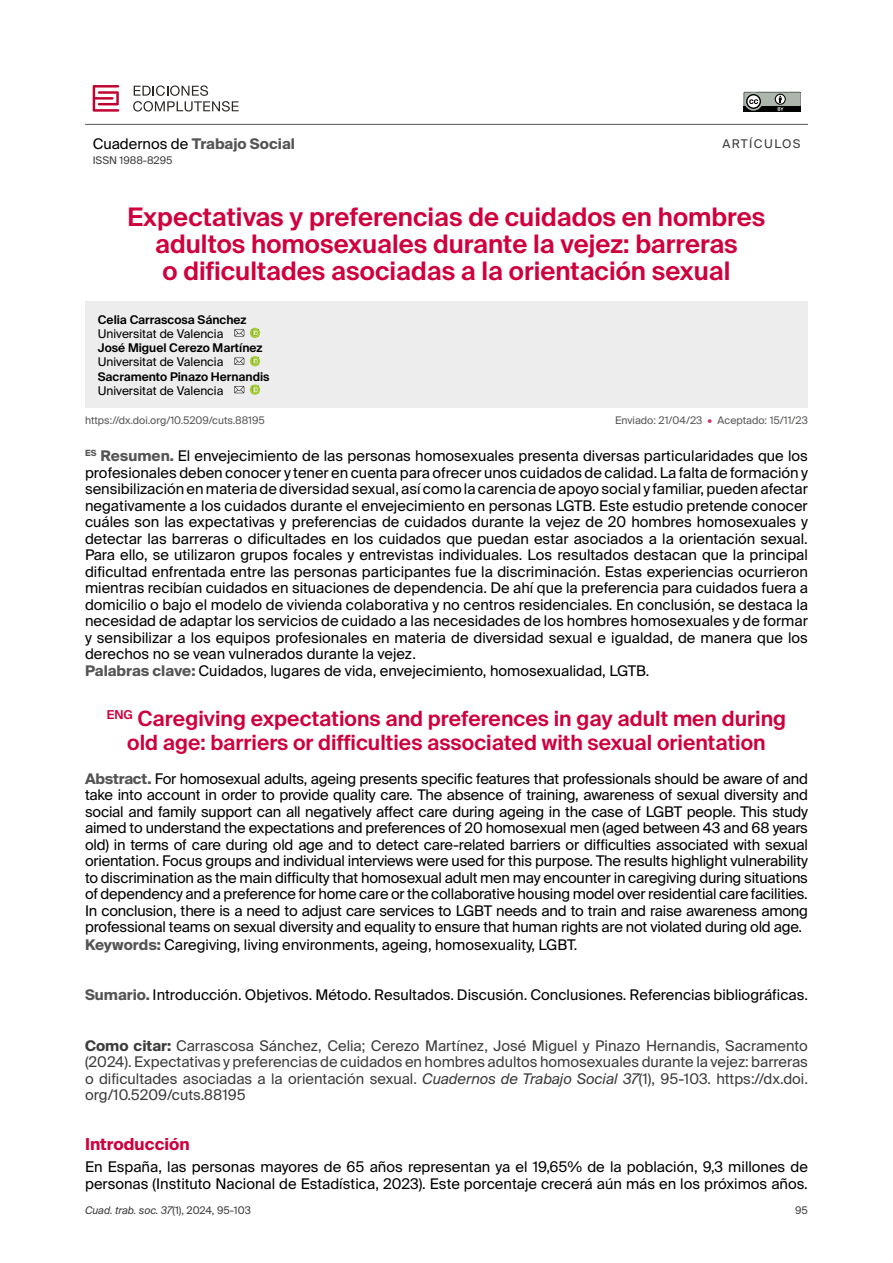
<style>
.page{position:relative;width:893px;height:1263px;background:#fff}
.page>*{position:absolute;margin:0;border:0;box-sizing:border-box;transform-origin:0 0}
.Título_original_ES{font:600 25.5px/27px "Suisse Intl";color:#cf003d;text-align:center}
.Título_traducido_EN{font:600 21px/24px "Suisse Intl";color:#cf003d;text-align:center}
.Epigrafe_1_Nivel_ES{font:700 16.5px "Suisse Intl";color:#cf003d}
.Resumen_abstract_ES{font:14.7px/16.5px "Suisse Intl";color:#000;text-align:justify}
.Resumen_abstract_EN{font:14.7px/16.5px "Suisse Intl";letter-spacing:-.015em;color:#000;text-align:justify}
.Como_citar{font:14.7px/16.5px "Suisse Intl";color:#3c3c3b;text-align:justify}
.Normal_1er_parr{font:14.7px/16.5px "Suisse Intl";color:#000}
.Sumario{font:14.7px "Suisse Intl";color:#000}
.Palabras_clave{font:14.7px "Suisse Intl";color:#000}
.Keywords{font:14.7px "Suisse Intl";color:#000}
.Resumen_abstract_ES-2{font:700 14.7px "Suisse Intl";color:#555454}
.Autor{font:600 12px "Suisse Intl";color:#000}
.Autor-2{font:12px "Suisse Intl";color:#000}
.Normal_1er_parr-2{font:12px "Suisse Intl";letter-spacing:.12em;color:#3c3c3b}
.t1{font:10.5px "Suisse Intl";color:#575756}
.t2{font:italic 10.5px "Suisse Intl";color:#3c3c3b}
.Normal_1er_parr-3{font:10.5px "Suisse Intl";color:#3c3c3b}
.s1{font-weight:400;color:#000}
.s2{color:#d83364}
.s3{font-weight:700;color:#555454}
.s4{font-weight:700}
.s5{font-style:italic}
.s6{font-style:normal}
</style>
<div class="page">
<hr style="left:85px;top:124px;width:723px;height:1px;background:#575756">
<svg style="left:744px;top:92px;width:56px;height:19px"></svg>
<svg style="left:93px;top:85px;width:26px;height:26px"></svg>
<svg style="left:133px;top:85px;width:106px;height:26px"></svg>
<div style="left:85px;top:301px;width:723px;height:107px;background:#ededed"></div>
<svg style="left:250px;top:328px;width:10px;height:10px"></svg>
<svg style="left:234px;top:329px;width:10px;height:7px"></svg>
<svg style="left:250px;top:356px;width:10px;height:10px"></svg>
<svg style="left:234px;top:358px;width:10px;height:7px"></svg>
<svg style="left:250px;top:385px;width:10px;height:10px"></svg>
<svg style="left:234px;top:386px;width:10px;height:7px"></svg>
<p class="Resumen_abstract_ES-2" style="left:93px;top:135px;width:204px"><span class="s1">Cuadernos de</span> Trabajo Social</p>
<p class="Normal_1er_parr-3" style="left:93px;top:154px;width:81px">ISSN 1988-8295</p>
<p class="Normal_1er_parr-2" style="left:722px;top:136px;width:80px">ARTÍCULOS</p>
<p class="Título_original_ES" style="left:128px;top:204px;width:639px">Expectativas y preferencias de cuidados en hombres adultos homosexuales durante la vejez: barreras<br>o dificultades asociadas a la orientación sexual</p>
<p class="Autor" style="left:98px;top:312px;width:150px">Celia Carrascosa Sánchez</p>
<p class="Autor-2" style="left:98px;top:327px;width:127px">Universitat de Valencia</p>
<p class="Autor" style="left:98px;top:341px;width:166px">José Miguel Cerezo Martínez</p>
<p class="Autor-2" style="left:98px;top:355px;width:127px">Universitat de Valencia</p>
<p class="Autor" style="left:98px;top:369px;width:173px">Sacramento Pinazo Hernandis</p>
<p class="Autor-2" style="left:98px;top:384px;width:127px">Universitat de Valencia</p>
<p class="t1" style="left:85px;top:414px;width:181px">https://dx.doi.org/10.5209/cuts.88195</p>
<p class="t1" style="left:615px;top:414px;width:194px">Enviado: 21/04/23 <span class="s2">•</span> Aceptado: 15/11/23</p>
<p class="Resumen_abstract_ES" style="left:85px;top:448px;width:724px"><sup>ES</sup> <span class="s3">Resumen.</span> El envejecimiento de las personas homosexuales presenta diversas particularidades que los profesionales deben conocer y tener en cuenta para ofrecer unos cuidados de calidad. La falta de formación y sensibilización en materia de diversidad sexual, así como la carencia de apoyo social y familiar, pueden afectar negativamente a los cuidados durante el envejecimiento en personas LGTB. Este estudio pretende conocer cuáles son las expectativas y preferencias de cuidados durante la vejez de 20 hombres homosexuales y detectar las barreras o dificultades en los cuidados que puedan estar asociados a la orientación sexual.<br>Para ello, se utilizaron grupos focales y entrevistas individuales. Los resultados destacan que la principal dificultad enfrentada entre las personas participantes fue la discriminación. Estas experiencias ocurrieron mientras recibían cuidados en situaciones de dependencia. De ahí que la preferencia para cuidados fuera a domicilio o bajo el modelo de vivienda colaborativa y no centros residenciales. En conclusión, se destaca la necesidad de adaptar los servicios de cuidado a las necesidades de los hombres homosexuales y de formar y sensibilizar a los equipos profesionales en materia de diversidad sexual e igualdad, de manera que los derechos no se vean vulnerados durante la vejez.</p>
<p class="Palabras_clave" style="left:85px;top:663px;width:566px"><span class="s3">Palabras clave:</span> Cuidados, lugares de vida, envejecimiento, homosexualidad, LGTB.</p>
<p class="Título_traducido_EN" style="left:107px;top:707px;width:681px"><sup>ENG</sup> Caregiving expectations and preferences in gay adult men during old age: barriers or difficulties associated with sexual orientation</p>
<p class="Resumen_abstract_EN" style="left:85px;top:771px;width:724px"><span class="s3">Abstract.</span> For homosexual adults, ageing presents specific features that professionals should be aware of and take into account in order to provide quality care. The absence of training, awareness of sexual diversity and social and family support can all negatively affect care during ageing in the case of LGBT people. This study aimed to understand the expectations and preferences of 20 homosexual men (aged between 43 and 68 years old) in terms of care during old age and to detect care-related barriers or difficulties associated with sexual orientation. Focus groups and individual interviews were used for this purpose. The results highlight vulnerability to discrimination as the main difficulty that homosexual adult men may encounter in caregiving during situations of dependency and a preference for home care or the collaborative housing model over residential care facilities.<br>In conclusion, there is a need to adjust care services to LGBT needs and to train and raise awareness among professional teams on sexual diversity and equality to ensure that human rights are not violated during old age.</p>
<p class="Keywords" style="left:85px;top:936px;width:494px"><span class="s3">Keywords:</span> Caregiving, living environments, ageing, homosexuality, LGBT.</p>
<p class="Sumario" style="left:85px;top:986px;width:724px"><span class="s3">Sumario.</span> Introducción. Objetivos. Método. Resultados. Discusión. Conclusiones. Referencias bibliográficas.</p>
<p class="Como_citar" style="left:85px;top:1037px;width:724px"><span class="s4">Como citar:</span> Carrascosa Sánchez, Celia; Cerezo Martínez, José Miguel y Pinazo Hernandis, Sacramento (2024). Expectativas y preferencias de cuidados en hombres adultos homosexuales durante la vejez: barreras o dificultades asociadas a la orientación sexual. <span class="s5">Cuadernos de Trabajo Social 37</span>(1), 95-103. https://dx.doi. org/10.5209/cuts.88195</p>
<p class="Epigrafe_1_Nivel_ES" style="left:85px;top:1135px;width:106px">Introducción</p>
<p class="Normal_1er_parr" style="left:85px;top:1159px;width:724px">En España, las personas mayores de 65 años representan ya el 19,65% de la población, 9,3 millones de personas (Instituto Nacional de Estadística, 2023). Este porcentaje crecerá aún más en los próximos años.</p>
<p class="t2" style="left:85px;top:1204px;width:167px">Cuad. trab. soc. 37<span class="s6">(1), 2024, 95-103</span></p>
<p class="Normal_1er_parr-3" style="left:795px;top:1204px;width:14px">95</p>
</div>
